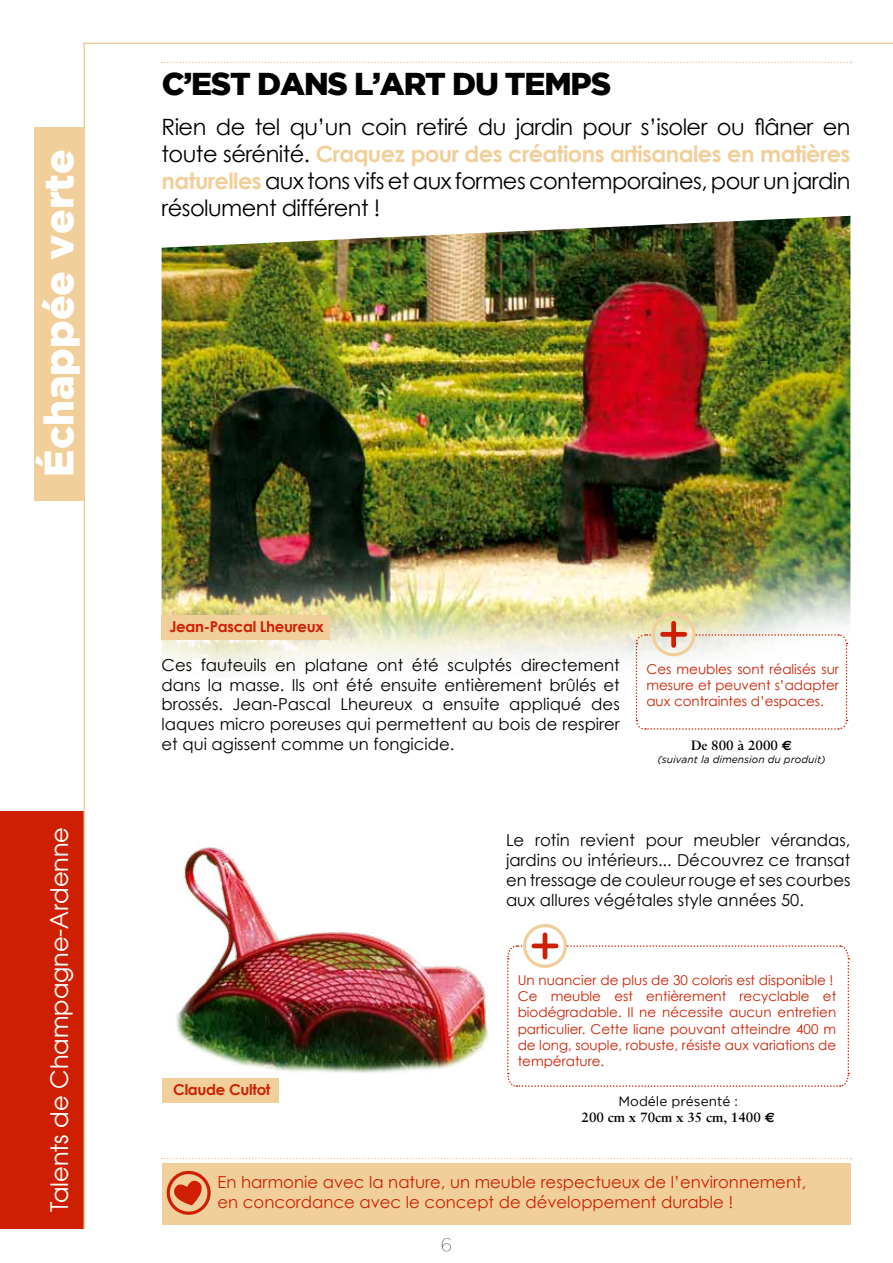
<style>
.page{position:relative;width:893px;height:1263px;background:#fff}
.page>*{position:absolute;margin:0;border:0;box-sizing:border-box;transform-origin:0 0}
.t1{font:900 40.8px "Gotham";color:#fff}
.t2{font:900 31.5px "Gotham";letter-spacing:-.035em;color:#000}
.t3{font:24px "Avant Garde";color:#fff}
.t4{font:22.5px/27px "Century Gothic";letter-spacing:-.025em;color:#000;text-align:justify}
.t5{font:100 18px "Gotham";color:#000}
.t6{font:16.5px/19.8px "Century Gothic";color:#000;text-align:justify}
.t7{font:16.5px/19.8px "Century Gothic";color:#ce1f02}
.t8{font:700 15px "Century Gothic";letter-spacing:-.02em;color:#ce1f02}
.t9{font:13.5px/16.2px "Century Gothic";color:#ce1f02;text-align:justify}
.t10{font:700 13.5px "Sabon";color:#000}
.t11{font:13.5px "Gotham";color:#000}
.t12{font:italic 10.2px "Gotham";color:#000}
.s1{font-weight:700;color:#f1cf9a}
.s2{font-family:"Euro Sans"}
.s3{font-weight:400}
</style>
<div class="page">
<div style="left:0;top:811px;width:84px;height:418px;background:#ce1f02"></div>
<div style="left:162px;top:1163px;width:688px;height:62px;background:#f1cf9a"></div>
<img style="left:176px;top:847px;width:313px;height:226px">
<div style="left:34px;top:127px;width:50px;height:373px;background:#f1cf9a"></div>
<hr style="left:84px;top:43px;width:1px;height:1186px;background:#f1cf9a">
<hr style="left:84px;top:43px;width:809px;height:1px;background:#f1cf9a">
<img style="left:162px;top:216px;width:688px;height:458px">
<svg style="left:162px;top:62px;width:689px;height:1px"></svg>
<svg style="left:162px;top:1158px;width:689px;height:1px"></svg>
<svg style="left:166px;top:1170px;width:45px;height:45px"></svg>
<svg style="left:635px;top:610px;width:213px;height:120px"></svg>
<div style="left:671px;top:623px;width:5px;height:22px;background:#ce1f02"></div>
<div style="left:662px;top:632px;width:23px;height:5px;background:#ce1f02"></div>
<svg style="left:507px;top:924px;width:343px;height:163px"></svg>
<hr style="left:543px;top:935px;width:4px;height:22px;background:#ce1f02">
<div style="left:534px;top:943px;width:22px;height:5px;background:#ce1f02"></div>
<div style="left:162px;top:1078px;width:117px;height:25px;background:#f1cf9a"></div>
<div style="left:162px;top:615px;width:168px;height:25px;background:#f1cf9a"></div>
<h1 class="t1" style="left:35px;top:477px;width:329px;rotate:-90deg">ÉCHAPPÉE VERTE</h1>
<h3 class="t3" style="left:45px;top:1212px;width:387px;rotate:-90deg">Talents de Champagne-Ardenne</h3>
<h2 class="t2" style="left:162px;top:66px;width:447px">C’EST DANS L’ART DU TEMPS</h2>
<h3 class="t4" style="left:162px;top:113px;width:690px">Rien de tel qu’un coin retiré du jardin pour s’isoler ou flâner en toute sérénité. <span class="s1">Craquez pour des créations artisanales en matières naturelles</span> aux tons vifs et aux formes contemporaines, pour un jardin résolument différent !</h3>
<p class="t8" style="left:169px;top:617px;width:156px">Jean-Pascal Lheureux</p>
<p class="t6" style="left:162px;top:655px;width:460px">Ces fauteuils en platane ont été sculptés directement dans la masse. Ils ont été ensuite entièrement brûlés et brossés. Jean-Pascal Lheureux a ensuite appliqué des laques micro poreuses qui permettent au bois de respirer et qui agissent comme un fongicide.</p>
<p class="t9" style="left:646px;top:661px;width:194px">Ces meubles sont réalisés sur mesure et peuvent s’adapter aux contraintes d’espaces.</p>
<p class="t10" style="left:691px;top:737px;width:102px">De 800 à 2000 <span class="s2">e</span></p>
<p class="t12" style="left:657px;top:754px;width:170px">(suivant la dimension du produit)</p>
<p class="t6" style="left:506px;top:830px;width:346px">Le rotin revient pour meubler vérandas, jardins ou intérieurs... Découvrez ce transat en tressage de couleur rouge et ses courbes aux allures végétales style années 50.</p>
<p class="t8" style="left:173px;top:1080px;width:99px">Claude Cultot</p>
<p class="t9" style="left:518px;top:972px;width:320px;text-align:left">Un nuancier de plus de 30 coloris est disponible !<br>Ce meuble est entièrement recyclable et biodégradable. Il ne nécessite aucun entretien particulier. Cette liane pouvant atteindre 400 m de long, souple, robuste, résiste aux variations de température.</p>
<p class="t11" style="left:618px;top:1094px;width:121px">Modéle présenté :</p>
<p class="t10" style="left:582px;top:1109px;width:195px">200 cm x 70cm x 35 cm<span class="s3">,</span> 1400 <span class="s2">e</span></p>
<p class="t7" style="left:218px;top:1172px;width:590px">En harmonie avec la nature, un meuble respectueux de l’environnement, en concordance avec le concept de développement durable !</p>
<p class="t5" style="left:441px;top:1234px;width:13px">6</p>
</div>
